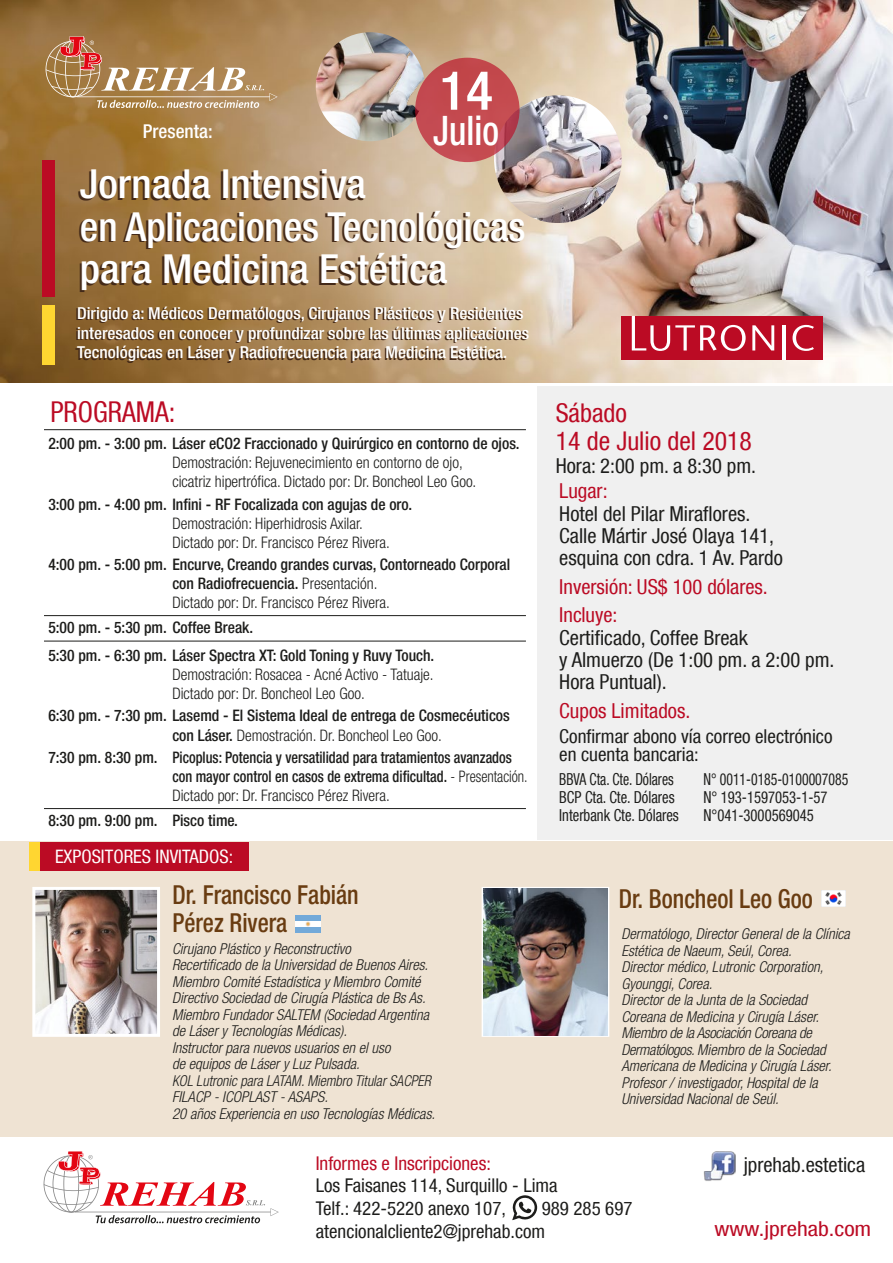
<style>
.page{position:relative;width:893px;height:1263px;background:#fff}
.page>*{position:absolute;margin:0;border:0;box-sizing:border-box;transform-origin:0 0}
.t1{font:500 condensed 53.7px "Helvetica Neue LT Com";color:#fff;scale:1.04 1}
.t2{font:500 condensed 40.8px "Helvetica Neue LT Com";color:#fff;scale:.88 1}
.t3{font:500 condensed 40.05px/42.2px "Helvetica Neue LT Com";color:#fff;scale:1.05 1}
.t4{font:condensed 28.65px "Helvetica Neue LT Com";color:#bb0b24;scale:.96 1}
.t5{font:500 condensed 26.25px/27.5px "Helvetica Neue LT Com";color:#693c11;scale:.91 1}
.t6{font:condensed 25.8px/28.5px "Helvetica Neue LT Com";color:#bb0b24}
.t7{font:condensed 20.55px/22.2px "Helvetica Neue LT Com";color:#1d1d1b}
.t8{font:condensed 20.55px/28.5px "Helvetica Neue LT Com";color:#bb0b24}
.t9{font:condensed 20.55px "Helvetica Neue LT Com";color:#bb0b24;scale:1.13 1}
.t10{font:condensed 19.05px/17.9px "Helvetica Neue LT Com";color:#1d1d1b}
.t11{font:500 condensed 19.05px "Helvetica Neue LT Com";color:#fff}
.t12{font:condensed 18.9px/22.6px "Helvetica Neue LT Com";color:#1d1d1b}
.t13{font:condensed 18.9px "Helvetica Neue LT Com";color:#bb0b24}
.t14{font:condensed 18.6px "Helvetica Neue LT Com";color:#fff}
.t15{font:500 condensed 16.5px/19.8px "Helvetica Neue LT Com";color:#fff;scale:1.05 1}
.t16{font:condensed 16.5px "Helvetica Neue LT Com";color:#1d1d1b;scale:.89 1}
.t17{font:condensed 16.5px "Helvetica Neue LT Com";color:#1d1d1b;scale:.83 1}
.t18{font:500 condensed 15.9px/19px "Helvetica Neue LT Com";color:#1d1d1b}
.t19{font:300 condensed 15.9px/19px "Helvetica Neue LT Com";color:#1d1d1b}
.t20{font:italic 300 condensed 15px/16.5px "Helvetica Neue LT Com";color:#1d1d1b}
.s1{font-weight:300}
</style>
<div class="page">
<img style="left:0;top:0;width:893px;height:1224px">
<div style="left:0;top:841px;width:893px;height:296px;background:#efe3d3"></div>
<div style="left:0;top:384px;width:893px;height:436px;background:#fff"></div>
<div style="left:482px;top:887px;width:127px;height:150px;border:3px solid #fff"></div>
<img style="left:316px;top:32px;width:108px;height:109px">
<img style="left:494px;top:95px;width:128px;height:128px;border-radius:64px">
<svg style="left:44px;top:1151px;width:235px;height:72px"></svg>
<svg style="left:46px;top:37px;width:232px;height:71px;background:#b68f63"></svg>
<img style="left:822px;top:890px;width:24px;height:17px">
<img style="left:295px;top:915px;width:25px;height:17px">
<svg style="left:415px;top:58px;width:105px;height:104px;background:#c2494f"></svg>
<div style="left:538px;top:386px;width:355px;height:453px;background:#f0f0f0"></div>
<div style="left:621px;top:316px;width:201px;height:43px;background:#bb0b24"></div>
<svg style="left:752px;top:325px;width:22px;height:25px"></svg>
<hr style="left:782px;top:325px;width:3px;height:34px;background:#fff">
<svg style="left:792px;top:325px;width:22px;height:26px"></svg>
<svg style="left:632px;top:316px;width:114px;height:35px"></svg>
<svg style="left:512px;top:1195px;width:25px;height:26px"></svg>
<img style="left:704px;top:1149px;width:32px;height:32px">
<hr style="left:44px;top:615px;width:482px;height:1px;background:#1d1d1b">
<hr style="left:44px;top:429px;width:482px;height:1px;background:#1d1d1b">
<hr style="left:44px;top:641px;width:482px;height:1px;background:#1d1d1b">
<hr style="left:44px;top:808px;width:482px;height:1px;background:#1d1d1b">
<img style="left:36px;top:891px;width:120px;height:142px">
<div style="left:32px;top:887px;width:128px;height:150px;border:3px solid #fff"></div>
<img style="left:483px;top:888px;width:125px;height:147px">
<div style="left:43px;top:160px;width:12px;height:136px;background:#bb0b24"></div>
<div style="left:43px;top:305px;width:12px;height:59px;background:#ffd631"></div>
<div style="left:39px;top:842px;width:209px;height:28px;background:#bb0b24"></div>
<div style="left:29px;top:842px;width:11px;height:28px;background:#ffd631"></div>
<p class="t11" style="left:143px;top:120px;width:71px">Presenta:</p>
<h1 class="t1" style="left:439px;top:59px;width:53px">14</h1>
<h2 class="t2" style="left:433px;top:106px;width:76px">Julio</h2>
<h3 class="t3" style="left:80px;top:163px;width:426px">Jornada Intensiva<br>en Aplicaciones Tecnológicas para Medicina Estética</h3>
<p class="t15" style="left:77px;top:303px;width:432px">Dirigido a: Médicos Dermatólogos, Cirujanos Plásticos y Residentes interesados en conocer y profundizar sobre las últimas aplicaciones<br>Tecnológicas en Láser y Radiofrecuencia para Medicina Estética.</p>
<h3 class="t4" style="left:50px;top:395px;width:132px">PROGRAMA:</h3>
<p class="t18" style="left:48px;top:434px;width:473px">2:00 pm. - 3:00 pm. Láser eCO2 Fraccionado y Quirúrgico en contorno de ojos.</p>
<p class="t19" style="left:172px;top:453px;width:306px">Demostración: Rejuvenecimiento en contorno de ojo, cicatriz hipertrófica. Dictado por: Dr. Boncheol Leo Goo.</p>
<p class="t18" style="left:48px;top:494px;width:365px">3:00 pm. - 4:00 pm. Infini - RF Focalizada con agujas de oro.</p>
<p class="t19" style="left:172px;top:513px;width:219px">Demostración: Hiperhidrosis Axilar.<br>Dictado por: Dr. Francisco Pérez Rivera.</p>
<p class="t18" style="left:48px;top:554px;width:463px;text-align:center">4:00 pm. - 5:00 pm. Encurve, Creando grandes curvas, Contorneado Corporal con Radiofrecuencia. <span class="s1">Presentación.<br>Dictado por: Dr. Francisco Pérez Rivera.</span></p>
<p class="t18" style="left:48px;top:613px;width:387px;line-height:28px">5:00 pm. - 5:30 pm. Coffee Break.<br>5:30 pm. - 6:30 pm. Láser Spectra XT: Gold Toning y Ruvy Touch.</p>
<p class="t19" style="left:172px;top:665px;width:263px">Demostración: Rosacea - Acné Activo - Tatuaje.<br>Dictado por: Dr. Boncheol Leo Goo.</p>
<p class="t18" style="left:172px;top:706px;width:339px;text-indent:-124px">6:30 pm. - 7:30 pm. Lasemd - El Sistema Ideal de entrega de Cosmecéuticos con Láser. <span class="s1">Demostración. Dr. Boncheol Leo Goo.</span></p>
<p class="t18" style="left:172px;top:747px;width:357px;text-indent:-124px">7:30 pm. 8:30 pm. Picoplus: Potencia y versatilidad para tratamientos avanzados con mayor control en casos de extrema dificultad. <span class="s1">- Presentación.<br>Dictado por: Dr. Francisco Pérez Rivera.</span></p>
<p class="t18" style="left:48px;top:810px;width:191px">8:30 pm. 9:00 pm. Pisco time.</p>
<p class="t14" style="left:55px;top:845px;width:180px">EXPOSITORES INVITADOS:</p>
<h3 class="t6" style="left:556px;top:398px;width:198px">Sábado<br>14 de Julio del 2018</h3>
<h3 class="t7" style="left:556px;top:455px;width:202px">Hora: 2:00 pm. a 8:30 pm.</h3>
<h3 class="t8" style="left:559px;top:476px;width:50px">Lugar:</h3>
<h3 class="t7" style="left:559px;top:502px;width:225px">Hotel del Pilar Miraflores.<br>Calle Mártir José Olaya 141, esquina con cdra. 1 Av. Pardo</h3>
<h3 class="t8" style="left:559px;top:572px;width:210px">Inversión: US$ 100 dólares.<br>Incluye:</h3>
<h3 class="t7" style="left:559px;top:626px;width:277px">Certificado, Coffee Break<br>y Almuerzo (De 1:00 pm. a 2:00 pm.<br>Hora Puntual).</h3>
<h3 class="t8" style="left:559px;top:696px;width:133px">Cupos Limitados.</h3>
<p class="t10" style="left:559px;top:727px;width:275px">Confirmar abono vía correo electrónico en cuenta bancaria:</p>
<p class="t17" style="left:559px;top:769px;width:139px">BBVA Cta. Cte. Dólares</p>
<p class="t17" style="left:703px;top:769px;width:176px">N° 0011-0185-0100007085</p>
<p class="t16" style="left:559px;top:787px;width:131px">BCP Cta. Cte. Dólares</p>
<p class="t16" style="left:703px;top:787px;width:141px">N° 193-1597053-1-57</p>
<p class="t16" style="left:559px;top:805px;width:136px">Interbank Cte. Dólares</p>
<p class="t16" style="left:703px;top:805px;width:126px">N°041-3000569045</p>
<h3 class="t5" style="left:173px;top:881px;width:206px">Dr. Francisco Fabián<br>Pérez Rivera</h3>
<h3 class="t5" style="left:619px;top:885px;width:215px">Dr. Boncheol Leo Goo</h3>
<p class="t20" style="left:621px;top:926px;width:230px">Dermatólogo, Director General de la Clínica Estética de Naeum, Seúl, Corea.<br>Director médico, Lutronic Corporation, Gyounggi, Corea.<br>Director de la Junta de la Sociedad Coreana de Medicina y Cirugía Láser.<br>Miembro de la Asociación Coreana de Dermatólogos. Miembro de la Sociedad Americana de Medicina y Cirugía Láser.<br>Profesor / investigador, Hospital de la Universidad Nacional de Seúl.</p>
<p class="t20" style="left:172px;top:940px;width:265px">Cirujano Plástico y Reconstructivo<br>Recertificado de la Universidad de Buenos Aires.<br>Miembro Comité Estadística y Miembro Comité Directivo Sociedad de Cirugía Plástica de Bs As.<br>Miembro Fundador SALTEM (Sociedad Argentina de Láser y Tecnologías Médicas).<br>Instructor para nuevos usuarios en el uso<br>de equipos de Láser y Luz Pulsada.<br>KOL Lutronic para LATAM. Miembro Titular SACPER FILACP - ICOPLAST - ASAPS.<br>20 años Experiencia en uso Tecnologías Médicas.</p>
<p class="t13" style="left:316px;top:1152px;width:177px">Informes e Inscripciones:</p>
<p class="t12" style="left:316px;top:1174px;width:243px">Los Faisanes 114, Surquillo - Lima<br>Telf.: 422-5220 anexo 107,</p>
<p class="t12" style="left:316px;top:1197px;width:318px;text-indent:226px">989 285 697 atencionalcliente2@jprehab.com</p>
<h3 class="t7" style="left:744px;top:1153px;width:123px">jprehab.estetica</h3>
<h3 class="t9" style="left:714px;top:1217px;width:140px">www.jprehab.com</h3>
</div>
